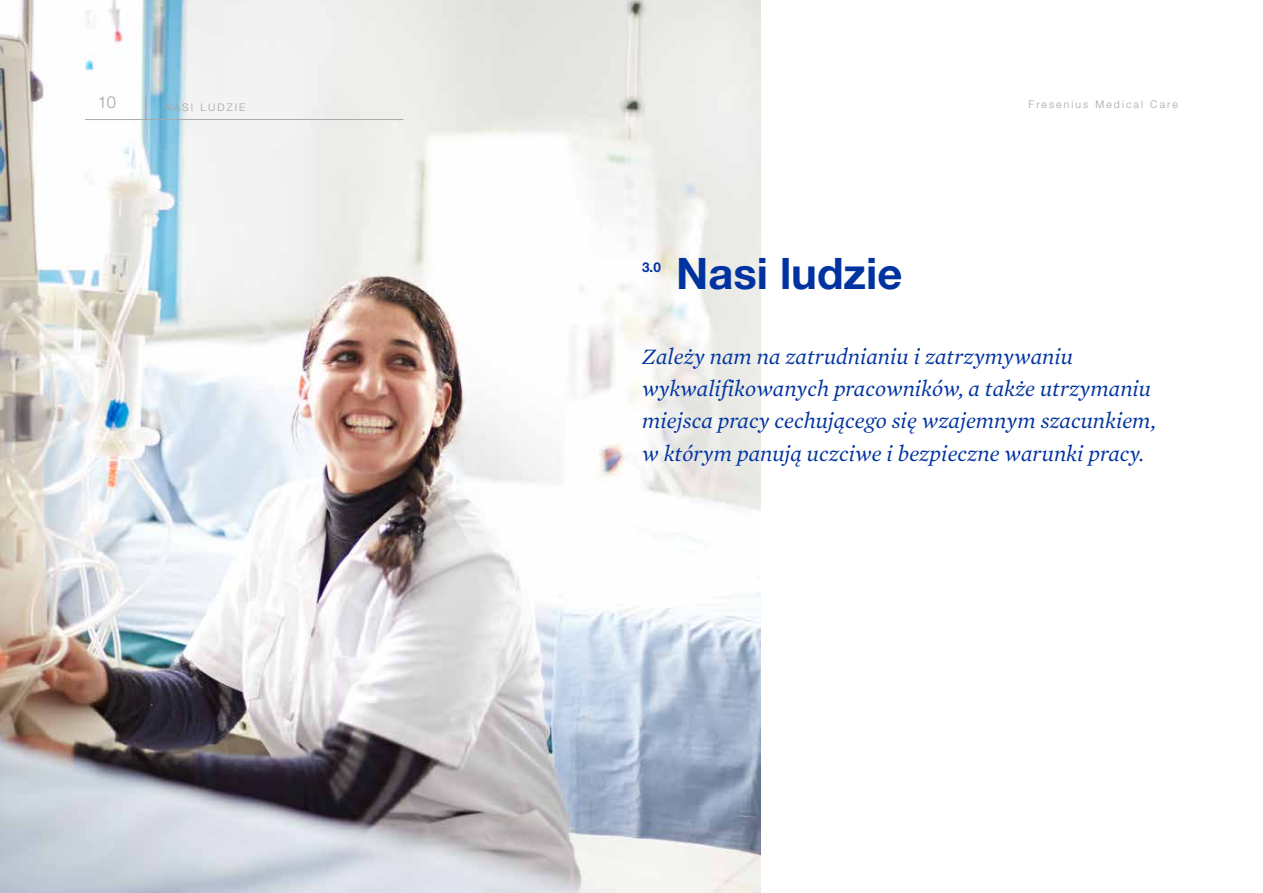
<style>
.page{position:relative;width:1263px;height:893px;background:#fff}
.page>*{position:absolute;margin:0;border:0;box-sizing:border-box;transform-origin:0 0}
.t1{font:700 43.5px "Helvetica Neue LT Pro";color:#0033a0}
.t2{font:italic 22.5px/32.2px "Mercury Text G1";color:#0033a0}
.t3{font:300 16.5px "Helvetica Neue LT Pro";color:#a8a39d}
.t4{font:700 13.5px "Helvetica Neue LT Pro";color:#0033a0}
.t5{font:300 10.5px "Helvetica Neue LT Pro";letter-spacing:.2em;color:#a8a39d}
</style>
<div class="page">
<img style="left:0;top:0;width:760px;height:893px">
<hr style="left:85px;top:119px;width:318px;height:1px;background:#a7a9ac">
<svg style="left:145px;top:97px;width:1px;height:22px"></svg>
<p class="t3" style="left:98px;top:92px;width:20px">10</p>
<p class="t5" style="left:164px;top:101px;width:83px">NASI LUDZIE</p>
<p class="t5" style="left:1028px;top:98px;width:151px">Fresenius Medical Care</p>
<p class="t4" style="left:642px;top:259px;width:20px">3.0</p>
<h1 class="t1" style="left:676px;top:247px;width:228px">Nasi ludzie</h1>
<p class="t2" style="left:642px;top:339px;width:515px">Zależy nam na zatrudnianiu i zatrzymywaniu wykwalifikowanych pracowników, a także utrzymaniu miejsca pracy cechującego się wzajemnym szacunkiem, w którym panują uczciwe i bezpieczne warunki pracy.</p>
</div>
